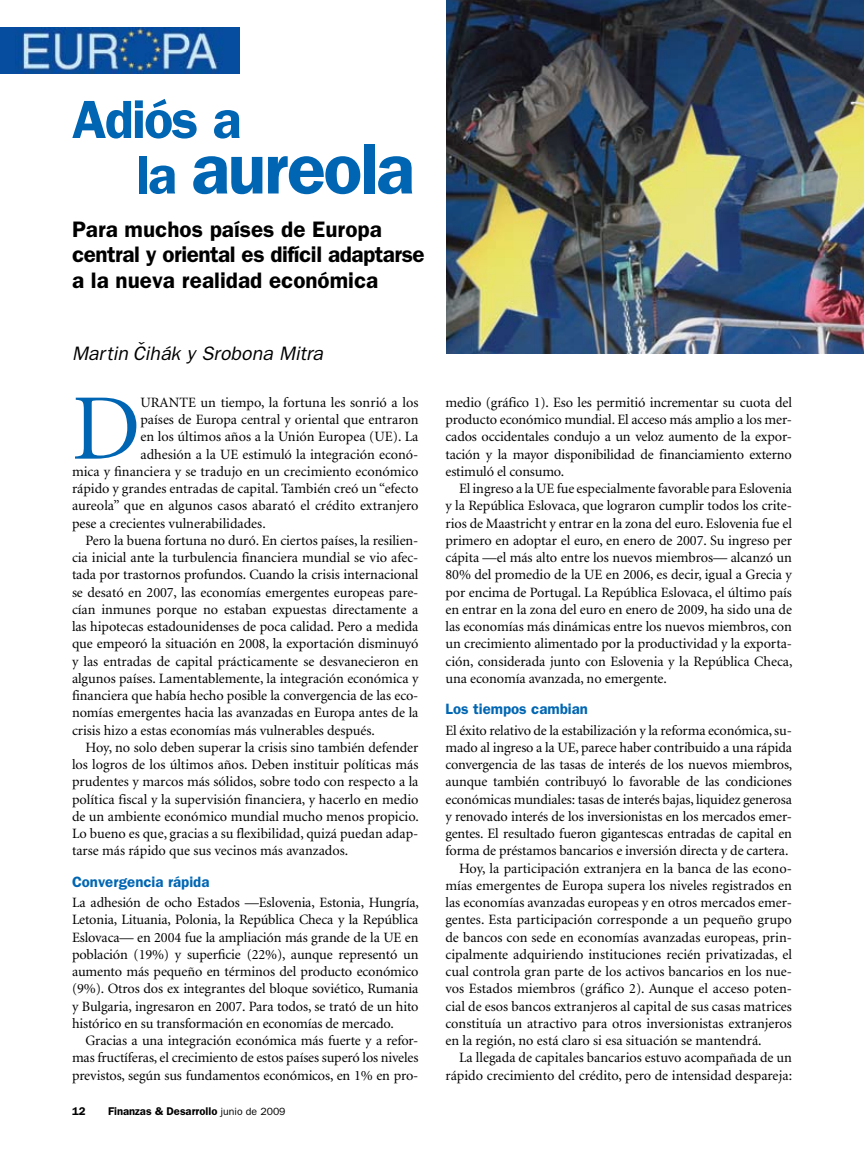
<style>
.page{position:relative;width:864px;height:1161px;background:#fff}
.page>*{position:absolute;margin:0;border:0;box-sizing:border-box;transform-origin:0 0}
.t1{font:93.9px "Minion";color:#0066b3}
.t2{font:600 72px "Franklin Gothic";color:#0066b3}
.t3{font:600 54px "Franklin Gothic";color:#0066b3}
.t4{font:600 22.5px/25.5px "Franklin Gothic";color:#000}
.t5{font:italic 19.5px "Franklin Gothic";color:#000}
.t6{font:600 15px "Franklin Gothic";color:#0066b3}
.t7{font:14.25px/17.2px "Minion";letter-spacing:-.005em;color:#000;text-align:justify}
.t8{font:600 11.25px "Franklin Gothic";color:#000}
.s1{font-size:54px}
.s2{font-weight:400;font-size:10.5px}
</style>
<div class="page">
<img style="left:446px;top:0;width:418px;height:354px">
<img style="left:0;top:27px;width:240px;height:47px">
<h3 class="t3" style="left:72px;top:88px;width:171px">Adiós a</h3>
<h2 class="t2" style="left:136px;top:126px;width:281px"><span class="s1">la</span> aureola</h2>
<h3 class="t4" style="left:72px;top:217px;width:354px">Para muchos países de Europa central y oriental es difícil adaptarse a la nueva realidad económica</h3>
<h3 class="t5" style="left:134px;top:338px;width:11px">ˇ</h3>
<h3 class="t5" style="left:72px;top:342px;width:252px">Martin Cihák y Srobona Mitra</h3>
<h1 class="t1" style="left:72px;top:382px;width:63px">D</h1>
<p class="t7" style="left:140px;top:394px;width:11px">urante</p>
<p class="t7" style="left:201px;top:394px;width:219px">un tiempo, la fortuna les sonrió a los</p>
<p class="t7" style="left:140px;top:412px;width:280px">países de Europa central y oriental que entraron</p>
<p class="t7" style="left:140px;top:429px;width:280px">en los últimos años a la Unión Europea (UE). La</p>
<p class="t7" style="left:140px;top:446px;width:280px">adhesión a la UE estimuló la integración econó-</p>
<p class="t7" style="left:72px;top:463px;width:348px">mica y financiera y se tradujo en un crecimiento económico</p>
<p class="t7" style="left:72px;top:481px;width:348px">rápido y grandes entradas de capital. También creó un “efecto</p>
<p class="t7" style="left:72px;top:498px;width:348px">aureola” que en algunos casos abarató el crédito extranjero</p>
<p class="t7" style="left:72px;top:515px;width:195px">pese a crecientes vulnerabilidades.</p>
<p class="t7" style="left:86px;top:532px;width:335px">Pero la buena fortuna no duró. En ciertos países, la resilien-</p>
<p class="t7" style="left:72px;top:550px;width:348px">cia inicial ante la turbulencia financiera mundial se vio afec-</p>
<p class="t7" style="left:72px;top:567px;width:348px">tada por trastornos profundos. Cuando la crisis internacional</p>
<p class="t7" style="left:72px;top:584px;width:348px">se desató en 2007, las economías emergentes europeas pare-</p>
<p class="t7" style="left:72px;top:601px;width:348px">cían inmunes porque no estaban expuestas directamente a</p>
<p class="t7" style="left:72px;top:619px;width:348px">las hipotecas estadounidenses de poca calidad. Pero a medida</p>
<p class="t7" style="left:72px;top:636px;width:348px">que empeoró la situación en 2008, la exportación disminuyó</p>
<p class="t7" style="left:72px;top:653px;width:348px">y las entradas de capital prácticamente se desvanecieron en</p>
<p class="t7" style="left:72px;top:670px;width:348px">algunos países. Lamentablemente, la integración económica y</p>
<p class="t7" style="left:72px;top:688px;width:348px">financiera que había hecho posible la convergencia de las eco-</p>
<p class="t7" style="left:72px;top:705px;width:348px">nomías emergentes hacia las avanzadas en Europa antes de la</p>
<p class="t7" style="left:72px;top:722px;width:304px">crisis hizo a estas economías más vulnerables después.</p>
<p class="t7" style="left:86px;top:739px;width:334px">Hoy, no solo deben superar la crisis sino también defender</p>
<p class="t7" style="left:72px;top:757px;width:348px">los logros de los últimos años. Deben instituir políticas más</p>
<p class="t7" style="left:72px;top:774px;width:348px">prudentes y marcos más sólidos, sobre todo con respecto a la</p>
<p class="t7" style="left:72px;top:791px;width:348px">política fiscal y la supervisión financiera, y hacerlo en medio</p>
<p class="t7" style="left:72px;top:808px;width:348px">de un ambiente económico mundial mucho menos propicio.</p>
<p class="t7" style="left:72px;top:826px;width:348px">Lo bueno es que, gracias a su flexibilidad, quizá puedan adap-</p>
<p class="t7" style="left:72px;top:843px;width:278px">tarse más rápido que sus vecinos más avanzados.</p>
<p class="t6" style="left:72px;top:873px;width:139px">Convergencia rápida</p>
<p class="t7" style="left:72px;top:895px;width:348px">La adhesión de ocho Estados —Eslovenia, Estonia, Hungría, Letonia, Lituania, Polonia, la República Checa y la República Eslovaca— en 2004 fue la ampliación más grande de la UE en población (19%) y superficie (22%), aunque representó un aumento más pequeño en términos del producto económico (9%). Otros dos ex integrantes del bloque soviético, Rumania y Bulgaria, ingresaron en 2007. Para todos, se trató de un hito histórico en su transformación en economías de mercado.</p>
<p class="t7" style="left:72px;top:1033px;width:348px;text-indent:14px">Gracias a una integración económica más fuerte y a refor&shy;mas fructíferas, el crecimiento de estos países superó los niveles previstos, según sus fundamentos económicos, en 1% en pro-</p>
<p class="t8" style="left:72px;top:1105px;width:15px">12</p>
<p class="t8" style="left:108px;top:1105px;width:179px">Finanzas &amp; Desarrollo <span class="s2">junio de 2009</span></p>
<p class="t7" style="left:446px;top:394px;width:348px">medio (gráfico 1). Eso les permitió incrementar su cuota del producto económico mundial. El acceso más amplio a los mer&shy;cados occidentales condujo a un veloz aumento de la expor&shy;tación y la mayor disponibilidad de financiamiento externo estimuló el consumo.</p>
<p class="t7" style="left:446px;top:481px;width:348px;text-indent:14px">El ingreso a la UE fue especialmente favorable para Eslovenia y la República Eslovaca, que lograron cumplir todos los crite&shy;rios de Maastricht y entrar en la zona del euro. Eslovenia fue el primero en adoptar el euro, en enero de 2007. Su ingreso per cápita —el más alto entre los nuevos miembros— alcanzó un 80% del promedio de la UE en 2006, es decir, igual a Grecia y por encima de Portugal. La República Eslovaca, el último país en entrar en la zona del euro en enero de 2009, ha sido una de las economías más dinámicas entre los nuevos miembros, con un crecimiento alimentado por la productividad y la exporta&shy;ción, considerada junto con Eslovenia y la República Checa, una economía avanzada, no emergente.</p>
<p class="t6" style="left:446px;top:700px;width:144px">Los tiempos cambian</p>
<p class="t7" style="left:446px;top:722px;width:348px">El éxito relativo de la estabilización y la reforma económica, su-</p>
<p class="t7" style="left:446px;top:739px;width:348px">mado al ingreso a la UE, parece haber contribuido a una rápida</p>
<p class="t7" style="left:446px;top:757px;width:348px">convergencia de las tasas de interés de los nuevos miembros,</p>
<p class="t7" style="left:446px;top:774px;width:348px">aunque también contribuyó lo favorable de las condiciones</p>
<p class="t7" style="left:446px;top:791px;width:348px">económicas mundiales: tasas de interés bajas, liquidez generosa</p>
<p class="t7" style="left:446px;top:808px;width:348px">y renovado interés de los inversionistas en los mercados emer-</p>
<p class="t7" style="left:446px;top:826px;width:348px">gentes. El resultado fueron gigantescas entradas de capital en</p>
<p class="t7" style="left:446px;top:843px;width:344px">forma de préstamos bancarios e inversión directa y de cartera.</p>
<p class="t7" style="left:459px;top:860px;width:335px">Hoy, la participación extranjera en la banca de las econo-</p>
<p class="t7" style="left:446px;top:877px;width:348px">mías emergentes de Europa supera los niveles registrados en</p>
<p class="t7" style="left:446px;top:895px;width:348px">las economías avanzadas europeas y en otros mercados emer-</p>
<p class="t7" style="left:446px;top:912px;width:348px">gentes. Esta participación corresponde a un pequeño grupo</p>
<p class="t7" style="left:446px;top:929px;width:348px">de bancos con sede en economías avanzadas europeas, prin-</p>
<p class="t7" style="left:446px;top:946px;width:348px">cipalmente adquiriendo instituciones recién privatizadas, el</p>
<p class="t7" style="left:446px;top:964px;width:348px">cual controla gran parte de los activos bancarios en los nue-</p>
<p class="t7" style="left:446px;top:981px;width:348px">vos Estados miembros (gráfico 2). Aunque el acceso poten-</p>
<p class="t7" style="left:446px;top:998px;width:348px">cial de esos bancos extranjeros al capital de sus casas matrices</p>
<p class="t7" style="left:446px;top:1015px;width:348px">constituía un atractivo para otros inversionistas extranjeros</p>
<p class="t7" style="left:446px;top:1033px;width:318px">en la región, no está claro si esa situación se mantendrá.</p>
<p class="t7" style="left:459px;top:1050px;width:335px">La llegada de capitales bancarios estuvo acompañada de un</p>
<p class="t7" style="left:446px;top:1067px;width:348px">rápido crecimiento del crédito, pero de intensidad despareja:</p>
</div>
